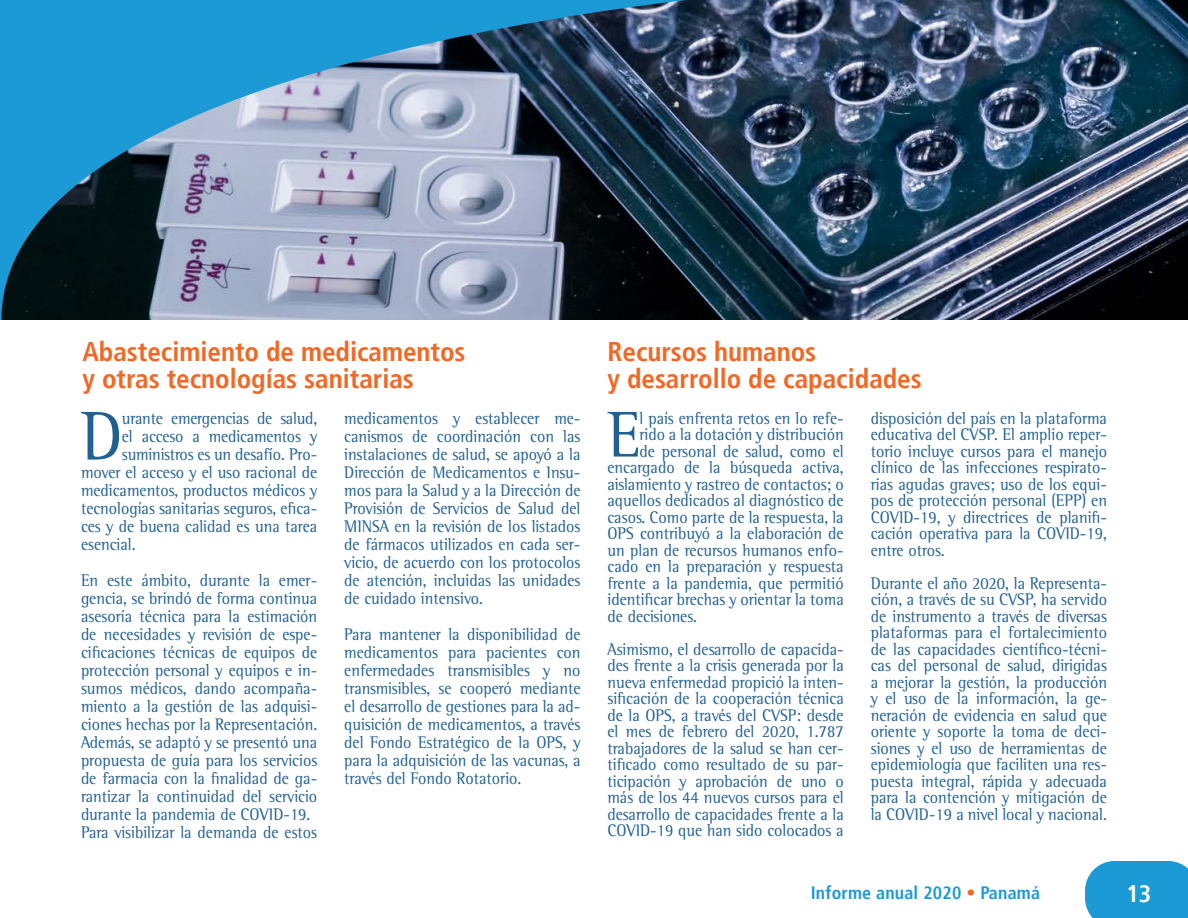
<style>
.page{position:relative;width:1188px;height:918px;background:#fff}
.page>*{position:absolute;margin:0;border:0;box-sizing:border-box;transform-origin:0 0}
.t1{font:70.8px "Rotis Semi Serif Std";color:#216092;scale:.93 1}
.t2{font:66.3px "Rotis Semi Serif Std";color:#216092;scale:.93 1}
.t3{font:700 condensed 27px/27px "Frutiger";color:#f26724}
.t4{font:700 condensed 24px "Frutiger";color:#fff}
.t5{font:700 condensed 18px "Frutiger";letter-spacing:.01em;color:#1c9ad6}
.t6{font:17.25px/16.5px "Rotis Semi Serif Std";color:#216092;text-align:justify;scale:.93 1}
.s1{color:#f26724}
</style>
<div class="page">
<img style="left:796px;top:0;width:392px;height:320px">
<img style="left:152px;top:0;width:644px;height:320px">
<img style="left:0;top:0;width:152px;height:320px">
<div style="left:1085px;top:861px;width:103px;height:57px;background:#1c9ad6"></div>
<h3 class="t3" style="left:82px;top:338px;width:385px">Abastecimiento de medicamentos y otras tecnologías sanitarias</h3>
<h3 class="t3" style="left:607px;top:338px;width:316px">Recursos humanos<br>y desarrollo de capacidades</h3>
<p class="t6" style="left:871px;top:409px;width:256px">disposición del país en la plataforma educativa del CVSP. El amplio reper&shy;torio incluye cursos para el manejo clínico de las infecciones respirato&shy;rias agudas graves; uso de los equi&shy;pos de protección personal (EPP) en COVID-19, y directrices de planifi&shy;cación operativa para la COVID-19, entre otros.</p>
<p class="t6" style="left:871px;top:574px;width:256px">Durante el año 2020, la Representa&shy;ción, a través de su CVSP, ha servido de instrumento a través de diversas plataformas para el fortalecimiento de las capacidades científico-técni&shy;cas del personal de salud, dirigidas a mejorar la gestión, la producción y el uso de la información, la ge&shy;neración de evidencia en salud que oriente y soporte la toma de deci&shy;siones y el uso de herramientas de epidemiología que faciliten una res&shy;puesta integral, rápida y adecuada para la contención y mitigación de la COVID-19 a nivel local y nacional.</p>
<h2 class="t2" style="left:608px;top:396px;width:37px">E</h2>
<p class="t6" style="left:640px;top:409px;width:221px">l país enfrenta retos en lo refe-</p>
<p class="t6" style="left:344px;top:409px;width:256px;line-height:18px">medicamentos y establecer me&shy;canismos de coordinación con las instalaciones de salud, se apoyó a la Dirección de Medicamentos e Insu&shy;mos para la Salud y a la Dirección de Provisión de Servicios de Salud del MINSA en la revisión de los listados de fármacos utilizados en cada ser&shy;vicio, de acuerdo con los protocolos de atención, incluidas las unidades de cuidado intensivo.</p>
<p class="t6" style="left:344px;top:625px;width:256px;line-height:18px">Para mantener la disponibilidad de medicamentos para pacientes con enfermedades transmisibles y no transmisibles, se cooperó mediante el desarrollo de gestiones para la ad&shy;quisición de medicamentos, a través del Fondo Estratégico de la OPS, y para la adquisición de las vacunas, a través del Fondo Rotatorio.</p>
<h1 class="t1" style="left:81px;top:394px;width:46px">D</h1>
<p class="t6" style="left:122px;top:409px;width:211px">urante emergencias de salud,</p>
<p class="t6" style="left:640px;top:426px;width:221px">rido a la dotación y distribución</p>
<p class="t6" style="left:640px;top:442px;width:221px">de personal de salud, como el</p>
<p class="t6" style="left:607px;top:459px;width:256px">encargado de la búsqueda activa,</p>
<p class="t6" style="left:607px;top:475px;width:256px">aislamiento y rastreo de contactos; o</p>
<p class="t6" style="left:607px;top:492px;width:256px">aquellos dedicados al diagnóstico de</p>
<p class="t6" style="left:607px;top:509px;width:256px">casos. Como parte de la respuesta, la</p>
<p class="t6" style="left:607px;top:525px;width:256px">OPS contribuyó a la elaboración de</p>
<p class="t6" style="left:607px;top:542px;width:256px">un plan de recursos humanos enfo-</p>
<p class="t6" style="left:608px;top:558px;width:256px">cado en la preparación y respuesta</p>
<p class="t6" style="left:608px;top:574px;width:256px">frente a la pandemia, que permitió</p>
<p class="t6" style="left:608px;top:591px;width:256px">identificar brechas y orientar la toma</p>
<p class="t6" style="left:608px;top:607px;width:98px">de decisiones.</p>
<p class="t6" style="left:608px;top:640px;width:256px">Asimismo, el desarrollo de capacida&shy;des frente a la crisis generada por la nueva enfermedad propició la inten&shy;sificación de la cooperación técnica de la OPS, a través del CVSP: desde el mes de febrero del 2020, 1.787 trabajadores de la salud se han cer&shy;tificado como resultado de su par&shy;ticipación y aprobación de uno o más de los 44 nuevos cursos para el desarrollo de capacidades frente a la COVID-19 que han sido colocados a</p>
<p class="t6" style="left:122px;top:427px;width:211px">el acceso a medicamentos y</p>
<p class="t6" style="left:122px;top:445px;width:211px">suministros es un desafío. Pro-</p>
<p class="t6" style="left:81px;top:463px;width:256px">mover el acceso y el uso racional de</p>
<p class="t6" style="left:81px;top:481px;width:256px">medicamentos, productos médicos y</p>
<p class="t6" style="left:81px;top:499px;width:256px">tecnologías sanitarias seguros, efica-</p>
<p class="t6" style="left:81px;top:517px;width:256px">ces y de buena calidad es una tarea</p>
<p class="t6" style="left:81px;top:535px;width:60px">esencial.</p>
<p class="t6" style="left:81px;top:571px;width:256px;line-height:18px;text-align:left">En este ámbito, durante la emer&shy;gencia, se brindó de forma continua asesoría técnica para la estimación de necesidades y revisión de espe&shy;cificaciones técnicas de equipos de protección personal y equipos e in&shy;sumos médicos, dando acompaña&shy;miento a la gestión de las adquisi&shy;ciones hechas por la Representación.<br>Además, se adaptó y se presentó una propuesta de guía para los servicios de farmacia con la finalidad de ga&shy;rantizar la continuidad del servicio durante la pandemia de COVID-19.<br>Para visibilizar la demanda de estos</p>
<p class="t5" style="left:811px;top:882px;width:231px">Informe anual 2020 <span class="s1">•</span> Panamá</p>
<h3 class="t4" style="left:1126px;top:880px;width:26px">13</h3>
</div>
